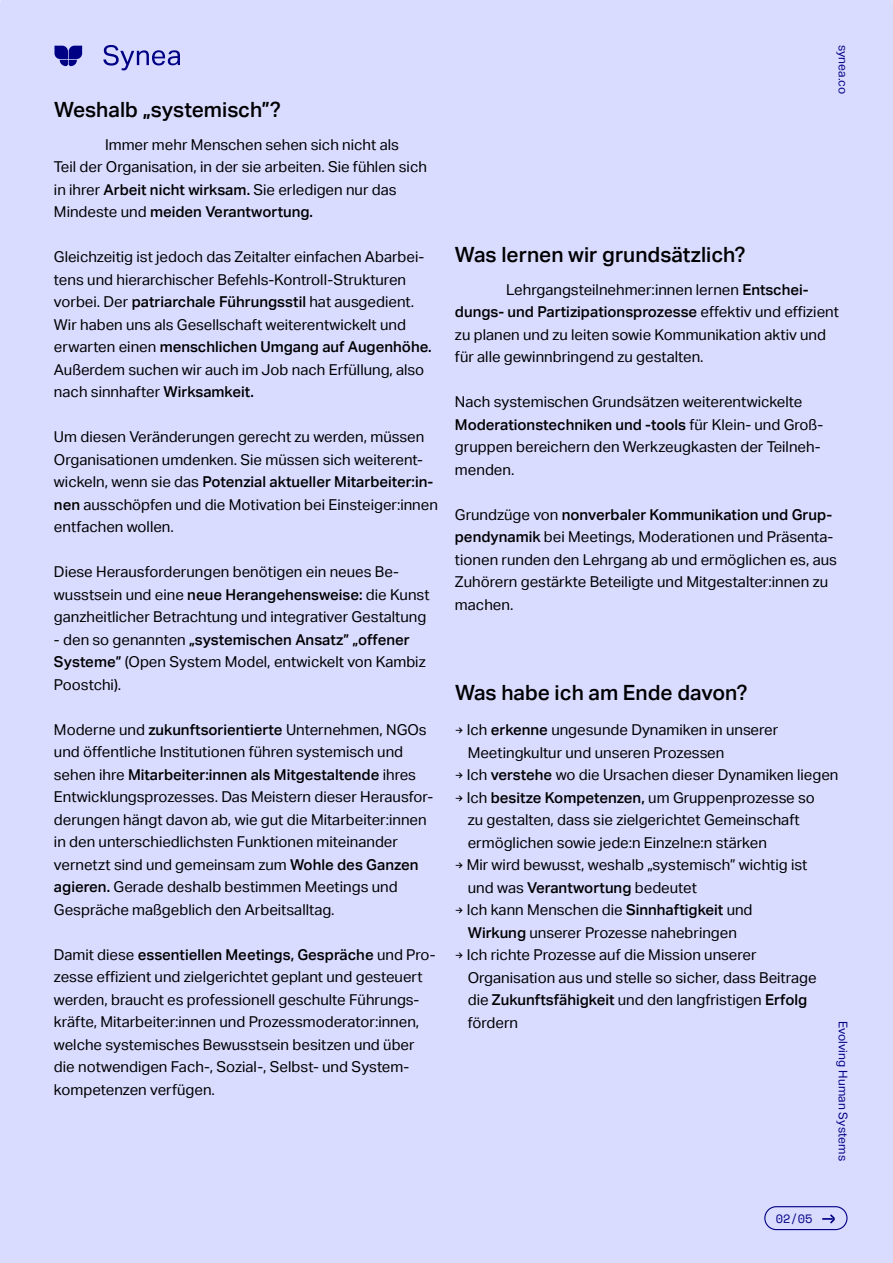
<style>
.page{position:relative;width:893px;height:1263px;background:#d9dbff}
.page>*{position:absolute;margin:0;border:0;box-sizing:border-box;transform-origin:0 0}
.t1{font:500 21px "Aktiv Grotesk";color:#000}
.t2{font:15px/22.5px "Aktiv Grotesk";color:#000}
.t3{font:12px "Aktiv Grotesk";letter-spacing:.01em;color:#000084}
.t4{font:12px "Space Mono";color:#000084}
.s1{font-weight:500}
.s2{font-family:"Basis Grotesque Pro"}
</style>
<div class="page">
<svg style="left:54px;top:46px;width:28px;height:20px"></svg>
<svg style="left:103px;top:45px;width:77px;height:25px;background:#a2a4e0"></svg>
<div style="left:764px;top:1206px;width:83px;height:24px;border:1px solid #000084;border-radius:11px"></div>
<svg style="left:822px;top:1214px;width:13px;height:9px"></svg>
<h1 class="t1" style="left:54px;top:97px;width:228px">Weshalb „systemisch”?</h1>
<p class="t2" style="left:54px;top:133px;width:374px;text-indent:51px">Immer mehr Menschen sehen sich nicht als<br>Teil der Organisation, in der sie arbeiten. Sie fühlen sich in ihrer <span class="s1">Arbeit nicht wirksam.</span> Sie erledigen nur das Mindeste und <span class="s1">meiden Verantwortung.</span></p>
<p class="t2" style="left:54px;top:246px;width:379px">Gleichzeitig ist jedoch das Zeitalter einfachen Abarbei&shy;tens und hierarchischer Befehls-Kontroll-Strukturen vorbei. Der <span class="s1">patriarchale Führungsstil</span> hat ausgedient.<br>Wir haben uns als Gesellschaft weiterentwickelt und erwarten einen <span class="s1">menschlichen Umgang auf Augenhöhe.<br></span>Außerdem suchen wir auch im Job nach Erfüllung, also nach sinnhafter <span class="s1">Wirksamkeit.</span></p>
<p class="t2" style="left:54px;top:426px;width:385px">Um diesen Veränderungen gerecht zu werden, müssen Organisationen umdenken. Sie müssen sich weiterent&shy;wickeln, wenn sie das <span class="s1">Potenzial aktueller Mitarbeiter:in&shy;nen</span> ausschöpfen und die Motivation bei Einsteiger:innen entfachen wollen.</p>
<p class="t2" style="left:54px;top:561px;width:377px">Diese Herausforderungen benötigen ein neues Be&shy;wusstsein und eine <span class="s1">neue Herangehensweise:</span> die Kunst ganzheitlicher Betrachtung und integrativer Gestaltung</p>
<p class="t2" style="left:54px;top:628px;width:373px">- den so genannten <span class="s1">„systemischen Ansatz” „offener<br>Systeme”</span> (Open System Model, entwickelt von Kambiz<br>Poostchi).</p>
<p class="t2" style="left:54px;top:718px;width:381px">Moderne und <span class="s1">zukunftsorientierte</span> Unternehmen, NGOs und öffentliche Institutionen führen systemisch und sehen ihre <span class="s1">Mitarbeiter:innen als Mitgestaltende</span> ihres Entwicklungsprozesses. Das Meistern dieser Herausfor&shy;derungen hängt davon ab, wie gut die Mitarbeiter:innen in den unterschiedlichsten Funktionen miteinander vernetzt sind und gemeinsam zum <span class="s1">Wohle des Ganzen agieren.</span> Gerade deshalb bestimmen Meetings und Gespräche maßgeblich den Arbeitsalltag.</p>
<p class="t2" style="left:54px;top:943px;width:383px">Damit diese <span class="s1">essentiellen Meetings, Gespräche</span> und Pro&shy;zesse effizient und zielgerichtet geplant und gesteuert werden, braucht es professionell geschulte Führungs&shy;kräfte, Mitarbeiter:innen und Prozessmoderator:innen, welche systemisches Bewusstsein besitzen und über die notwendigen Fach-, Sozial-, Selbst- und System&shy;kompetenzen verfügen.</p>
<h1 class="t1" style="left:455px;top:243px;width:292px">Was lernen wir grundsätzlich?</h1>
<p class="t3" style="left:850px;top:45px;width:51px;rotate:90deg">synea.co</p>
<p class="t2" style="left:455px;top:278px;width:385px;text-indent:51px">Lehrgangsteilnehmer:innen lernen <span class="s1">Entschei&shy;dungs- und Partizipationsprozesse</span> effektiv und effizient zu planen und zu leiten sowie Kommunikation aktiv und für alle gewinnbringend zu gestalten.</p>
<p class="t2" style="left:455px;top:391px;width:370px">Nach systemischen Grundsätzen weiterentwickelte <span class="s1">Moderationstechniken und -tools</span> für Klein- und Groß&shy;gruppen bereichern den Werkzeugkasten der Teilneh&shy;menden.</p>
<p class="t2" style="left:455px;top:503px;width:384px">Grundzüge von <span class="s1">nonverbaler Kommunikation und Grup&shy;pendynamik</span> bei Meetings, Moderationen und Präsenta&shy;tionen runden den Lehrgang ab und ermöglichen es, aus Zuhörern gestärkte Beteiligte und Mitgestalter:innen zu machen.</p>
<h1 class="t1" style="left:455px;top:681px;width:294px">Was habe ich am Ende davon?</h1>
<p class="t2" style="left:468px;top:719px;width:312px;text-indent:-13px"><span class="s2">→</span> Ich <span class="s1">erkenne</span> ungesunde Dynamiken in unserer<br>Meetingkultur und unseren Prozessen</p>
<p class="t2" style="left:455px;top:764px;width:385px"><span class="s2">→</span> Ich <span class="s1">verstehe</span> wo die Ursachen dieser Dynamiken liegen</p>
<p class="t2" style="left:468px;top:786px;width:349px;text-indent:-13px"><span class="s2">→</span> Ich <span class="s1">besitze Kompetenzen,</span> um Gruppenprozesse so zu gestalten, dass sie zielgerichtet Gemeinschaft ermöglichen sowie jede:n Einzelne:n stärken</p>
<p class="t2" style="left:468px;top:854px;width:341px;text-indent:-13px"><span class="s2">→</span> Mir wird bewusst, weshalb „systemisch” wichtig ist und was <span class="s1">Verantwortung</span> bedeutet</p>
<p class="t2" style="left:455px;top:899px;width:299px;text-align:center"><span class="s2">→</span> Ich kann Menschen die <span class="s1">Sinnhaftigkeit</span> und<br><span class="s1">Wirkung</span> unserer Prozesse nahebringen</p>
<p class="t2" style="left:468px;top:944px;width:350px;text-indent:-13px"><span class="s2">→</span> Ich richte Prozesse auf die Mission unserer Organisation aus und stelle so sicher, dass Beitrage die <span class="s1">Zukunftsfähigkeit</span> und den langfristigen <span class="s1">Erfolg </span>fördern</p>
<p class="t3" style="left:850px;top:1020px;width:142px;rotate:90deg">Evolving Human Systems</p>
<p class="t4" style="left:776px;top:1210px;width:38px">02/05</p>
</div>
